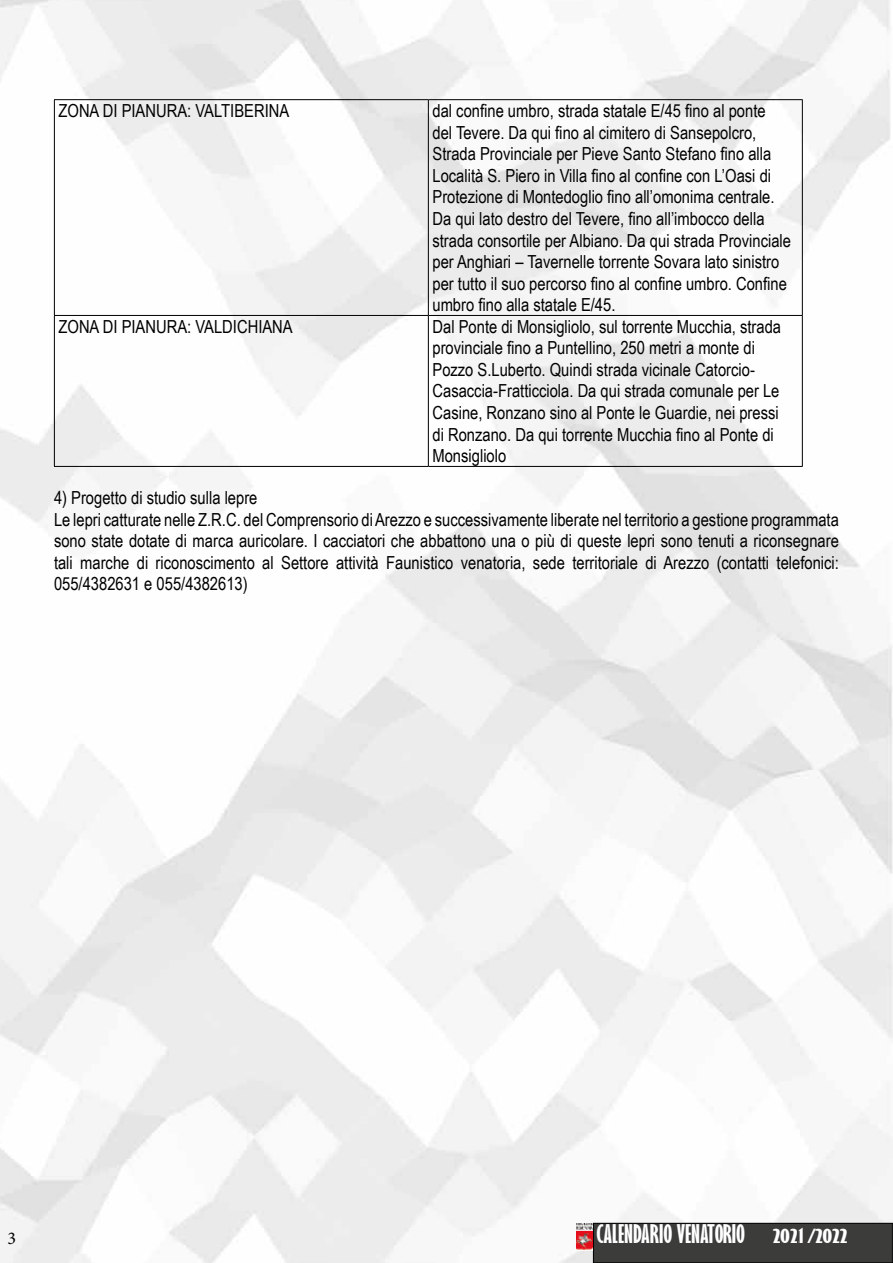
<style>
.page{position:relative;width:893px;height:1263px;background:#fff}
.page>*{position:absolute;margin:0;border:0;box-sizing:border-box;transform-origin:0 0}
.t1{font:700 extra-condensed 23.7px "Gill Sans";color:#fff;scale:1.17 1}
.t2{font:700 extra-condensed 19.2px "Gill Sans";color:#fff;scale:1.49 1}
.t3{font:18px/21.6px "Arial Narrow";color:#000}
.t4{font:700 extra-condensed 18px "Gill Sans";color:#fff;scale:1.7 1}
.t5{font:18px "Minion Pro";color:#000}
.s1{font-size:18px}
</style>
<div class="page">
<img style="left:0;top:0;width:893px;height:1263px">
<div style="left:593px;top:1223px;width:299px;height:40px;background:#3c3c3b"></div>
<div style="left:593px;top:1223px;width:299px;height:40px;border:1px solid #000"></div>
<img style="left:576px;top:1223px;width:16px;height:27px">
<hr style="left:802px;top:100px;width:1px;height:215px;background:#000">
<hr style="left:54px;top:99px;width:374px;height:1px;background:#000">
<hr style="left:428px;top:99px;width:375px;height:1px;background:#000">
<hr style="left:54px;top:315px;width:374px;height:1px;background:#000">
<hr style="left:428px;top:315px;width:375px;height:1px;background:#000">
<hr style="left:54px;top:466px;width:374px;height:1px;background:#000">
<hr style="left:428px;top:466px;width:375px;height:1px;background:#000">
<hr style="left:54px;top:100px;width:1px;height:215px;background:#000">
<hr style="left:428px;top:100px;width:1px;height:215px;background:#000">
<hr style="left:54px;top:316px;width:1px;height:150px;background:#000">
<hr style="left:428px;top:316px;width:1px;height:150px;background:#000">
<hr style="left:802px;top:316px;width:1px;height:150px;background:#000">
<p class="t3" style="left:58px;top:99px;width:232px">ZONA DI PIANURA: VALTIBERINA</p>
<p class="t3" style="left:432px;top:99px;width:360px">dal confine umbro, strada statale E/45 fino al ponte<br>del Tevere. Da qui fino al cimitero di Sansepolcro, Strada Provinciale per Pieve Santo Stefano fino alla Località S. Piero in Villa fino al confine con L’Oasi di Protezione di Montedoglio fino all’omonima centrale.<br>Da qui lato destro del Tevere, fino all’imbocco della strada consortile per Albiano. Da qui strada Provinciale per Anghiari – Tavernelle torrente Sovara lato sinistro per tutto il suo percorso fino al confine umbro. Confine umbro fino alla statale E/45.</p>
<p class="t3" style="left:58px;top:315px;width:236px">ZONA DI PIANURA: VALDICHIANA</p>
<p class="t3" style="left:432px;top:315px;width:350px">Dal Ponte di Monsigliolo, sul torrente Mucchia, strada provinciale fino a Puntellino, 250 metri a monte di Pozzo S.Luberto. Quindi strada vicinale Catorcio-Casaccia-Fratticciola. Da qui strada comunale per Le Casine, Ronzano sino al Ponte le Guardie, nei pressi di Ronzano. Da qui torrente Mucchia fino al Ponte di Monsigliolo</p>
<p class="t3" style="left:54px;top:486px;width:786px">4) Progetto di studio sulla lepre<br>Le lepri catturate nelle Z.R.C. del Comprensorio di Arezzo e successivamente liberate nel territorio a gestione programmata sono state dotate di marca auricolare. I cacciatori che abbattono una o più di queste lepri sono tenuti a riconsegnare tali marche di riconoscimento al Settore attività Faunistico venatoria, sede territoriale di Arezzo (contatti telefonici:<br>055/4382631 e 055/4382613)</p>
<p class="t5" style="left:7px;top:1226px;width:10px">3</p>
<h1 class="t1" style="left:596px;top:1220px;width:209px">CALENDARIO VENATORIO <span class="s1">2020/202</span></h1>
<p class="t2" style="left:775px;top:1223px;width:20px">2021</p>
<p class="t4" style="left:781px;top:1225px;width:41px">2020/202</p>
</div>
